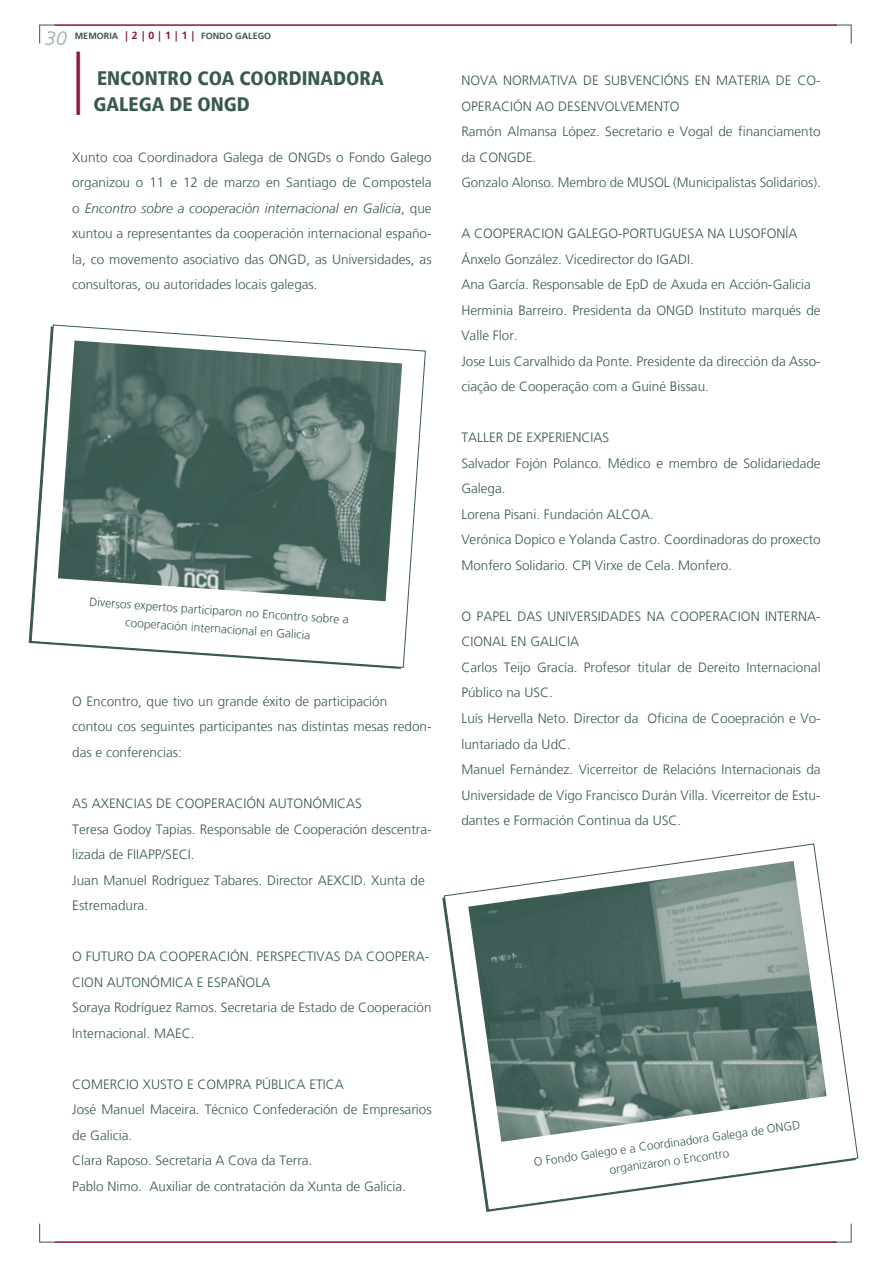
<style>
.page{position:relative;width:893px;height:1263px;background:#fff}
.page>*{position:absolute;margin:0;border:0;box-sizing:border-box;transform-origin:0 0}
.t1{font:600 75px "Franklin Gothic";color:#891635;scale:.33 1}
.t2{font:900 condensed 19.5px/25.5px "Frutiger 77";color:#385951}
.t3{font:300 13.5px/25.5px "Frutiger";color:#385951}
.t4{font:300 12px/18px "Frutiger";color:#385951;text-align:center}
.t5{font:700 9px "Frutiger";color:#385951}
.s1{font-weight:300;font-style:italic;font-size:19.5px;color:#9baca8}
.s2{font-size:10.5px;color:#891635}
.s3{font-style:italic}
</style>
<div class="page">
<svg style="left:39px;top:1223px;width:15px;height:20px"></svg>
<svg style="left:39px;top:24px;width:15px;height:20px"></svg>
<svg style="left:836px;top:1223px;width:16px;height:20px"></svg>
<svg style="left:836px;top:24px;width:16px;height:20px"></svg>
<hr style="left:54px;top:1241px;width:782px;height:2px;background:#891635">
<hr style="left:54px;top:24px;width:782px;height:2px;background:#891635">
<svg style="left:31px;top:325px;width:395px;height:343px"></svg>
<img style="left:58px;top:341px;width:344px;height:260px">
<svg style="left:444px;top:843px;width:414px;height:367px"></svg>
<img style="left:468px;top:861px;width:359px;height:281px">
<p class="t5" style="left:45px;top:30px;width:227px"><span class="s1">30</span> MEMORIA <span class="s2">| 2 | 0 | 1 | 1 |</span> FONDO GALEGO</p>
<h1 class="t1" style="left:72px;top:30px;width:39px">|</h1>
<h2 class="t2" style="left:94px;top:65px;width:292px">ENCONTRO COA COORDINADORA<br>GALEGA DE ONGD</h2>
<p class="t3" style="left:72px;top:144px;width:361px;text-align:justify">Xunto coa Coordinadora Galega de ONGDs o Fondo Galego organizou o 11 e 12 de marzo en Santiago de Compostela o <span class="s3">Encontro sobre a cooperación internacional en Galicia</span>, que xuntou a representantes da cooperación internacional españo&shy;la, co movemento asociativo das ONGD, as Universidades, as consultoras, ou autoridades locais galegas.</p>
<p class="t4" style="left:90px;top:593px;width:262px;rotate:4deg">Diversos expertos participaron no Encontro sobre a cooperación internacional en Galicia</p>
<p class="t3" style="left:72px;top:689px;width:361px">O Encontro, que tivo un grande éxito de participación<br>contou cos seguintes participantes nas distintas mesas redon&shy;das e conferencias:</p>
<p class="t3" style="left:72px;top:791px;width:361px">AS AXENCIAS DE COOPERACIÓN AUTONÓMICAS<br>Teresa Godoy Tapias. Responsable de Cooperación descentra&shy;lizada de FIIAPP/SECI.<br>Juan Manuel Rodríguez Tabares. Director AEXCID. Xunta de Estremadura.</p>
<p class="t3" style="left:72px;top:944px;width:361px">O FUTURO DA COOPERACIÓN. PERSPECTIVAS DA COOPERA-CION AUTONÓMICA E ESPAÑOLA<br>Soraya Rodríguez Ramos. Secretaria de Estado de Cooperación Internacional. MAEC.</p>
<p class="t3" style="left:72px;top:1071px;width:361px">COMERCIO XUSTO E COMPRA PÚBLICA ETICA<br>José Manuel Maceira. Técnico Confederación de Empresarios de Galicia.<br>Clara Raposo. Secretaria A Cova da Terra.<br>Pablo Nimo. Auxiliar de contratación da Xunta de Galicia.</p>
<p class="t3" style="left:461px;top:68px;width:361px">NOVA NORMATIVA DE SUBVENCIÓNS EN MATERIA DE CO-OPERACIÓN AO DESENVOLVEMENTO<br>Ramón Almansa López. Secretario e Vogal de financiamento da CONGDE.<br>Gonzalo Alonso. Membro de MUSOL (Municipalistas Solidarios).</p>
<p class="t3" style="left:461px;top:221px;width:361px">A COOPERACION GALEGO-PORTUGUESA NA LUSOFONÍA Ánxelo González. Vicedirector do IGADI.<br>Ana García. Responsable de EpD de Axuda en Acción-Galicia Herminia Barreiro. Presidenta da ONGD Instituto marqués de Valle Flor.<br>Jose Luis Carvalhido da Ponte. Presidente da dirección da Asso&shy;ciação de Cooperação com a Guiné Bissau.</p>
<p class="t3" style="left:461px;top:425px;width:361px">TALLER DE EXPERIENCIAS<br>Salvador Fojón Polanco. Médico e membro de Solidariedade Galega.<br>Lorena Pisani. Fundación ALCOA.<br>Verónica Dopico e Yolanda Castro. Coordinadoras do proxecto Monfero Solidario. CPI Virxe de Cela. Monfero.</p>
<p class="t3" style="left:461px;top:604px;width:361px">O PAPEL DAS UNIVERSIDADES NA COOPERACION INTERNA-CIONAL EN GALICIA<br>Carlos Teijo Gracía. Profesor titular de Dereito Internacional Público na USC.<br>Luís Hervella Neto. Director da Oficina de Cooepración e Vo&shy;luntariado da UdC.<br>Manuel Fernández. Vicerreitor de Relacións Internacionais da Universidade de Vigo Francisco Durán Villa. Vicerreitor de Estu&shy;dantes e Formación Continua da USC.</p>
<p class="t4" style="left:533px;top:1153px;width:270px;rotate:-8deg">O Fondo Galego e a Coordinadora Galega de ONGD organizaron o Encontro</p>
</div>
